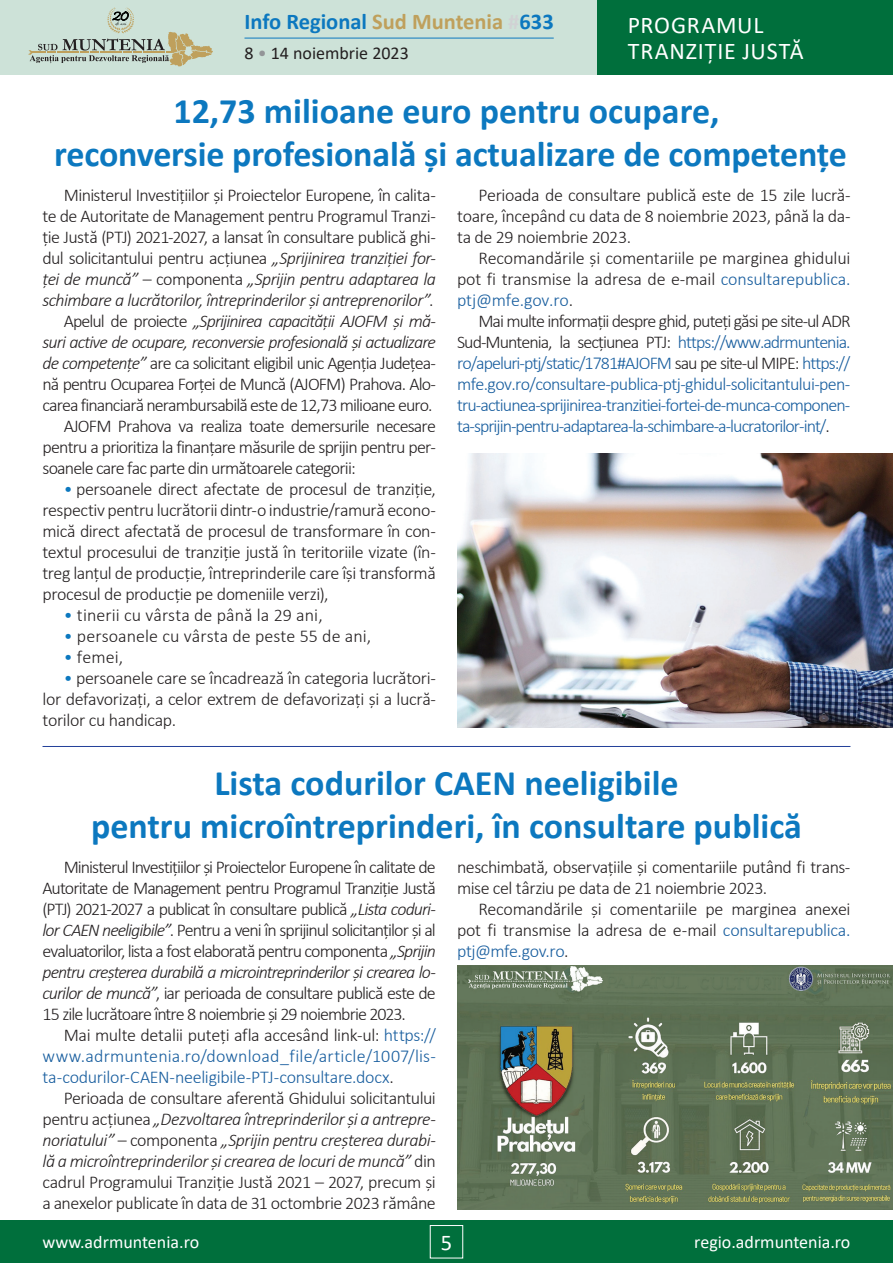
<style>
.page{position:relative;width:893px;height:1263px;background:#fff}
.page>*{position:absolute;margin:0;border:0;box-sizing:border-box;transform-origin:0 0}
.t1{font:700 36px/43.2px "Calibri";color:#0c78bf;text-align:center}
.t2{font:24px/25.5px "Calibri";letter-spacing:.03em;color:#fff}
.t3{font:700 22.5px "Calibri";color:#0c78bf}
.t4{font:22.5px "Calibri";color:#fff}
.t5{font:300 18px/21px "Calibri";letter-spacing:-.03em;color:#231f20;text-align:justify}
.t6{font:300 18px/21px "Calibri";letter-spacing:-.05em;color:#175d9e;text-align:justify}
.t7{font:italic 300 18px "Calibri";letter-spacing:-.045em;color:#231f20}
.t8{font:300 18px "Calibri";letter-spacing:-.05em;color:#231f20}
.t9{font:300 18px "Calibri";letter-spacing:.005em;color:#231f20}
.t10{font:18px "Calibri";color:#fff}
.t11{font:18px "Calibri";color:#231f20}
.s1{color:#bfa05c}
.s2{color:#d1d2d4}
.s3{color:#939598}
.s4{font-style:italic}
.s5{font-style:normal}
.s6{color:#0c78bf}
.s7{color:#175d9e}
.s8{color:#231f20}
</style>
<div class="page">
<div style="left:0;top:1220px;width:893px;height:43px;background:#006f3c"></div>
<div style="left:0;top:0;width:893px;height:75px;background:#cde2d8"></div>
<div style="left:597px;top:0;width:296px;height:75px;background:#006f3c"></div>
<hr style="left:244px;top:38px;width:310px;height:1px;background:#0c78bf">
<svg style="left:29px;top:8px;width:184px;height:58px"></svg>
<img style="left:457px;top:965px;width:436px;height:244px">
<hr style="left:43px;top:746px;width:807px;height:1px;background:#223f99">
<img style="left:457px;top:453px;width:436px;height:274px">
<p class="t3" style="left:244px;top:6px;width:311px">Info Regional <span class="s1">Sud Muntenia</span> <span class="s2">#</span>633</p>
<p class="t11" style="left:244px;top:41px;width:166px">8 <span class="s3">•</span> 14 noiembrie 2023</p>
<h2 class="t2" style="left:628px;top:12px;width:178px">PROGRAMUL<br>TRANZIȚIE JUSTĂ</h2>
<h1 class="t1" style="left:54px;top:89px;width:794px">12,73 milioane euro pentru ocupare,<br>reconversie profesională și actualizare de competențe</h1>
<p class="t5" style="left:64px;top:184px;width:374px">Ministerul Investițiilor și Proiectelor Europene, în calita-</p>
<p class="t5" style="left:43px;top:205px;width:395px">te de Autoritate de Management pentru Programul Tranzi-</p>
<p class="t5" style="left:43px;top:226px;width:395px">ție Justă (PTJ) 2021-2027, a lansat în consultare publică ghi-</p>
<p class="t5" style="left:43px;top:247px;width:395px">dul solicitantului pentru acțiunea <span class="s4">„Sprijinirea tranziției for-</span></p>
<p class="t7" style="left:43px;top:268px;width:395px">ței de muncă” <span class="s5">– componenta</span> „Sprijin pentru adaptarea la</p>
<p class="t7" style="left:43px;top:289px;width:393px">schimbare a lucrătorilor, întreprinderilor și antreprenorilor”<span class="s5">.</span></p>
<p class="t7" style="left:64px;top:310px;width:374px"><span class="s5">Apelul de proiecte</span> „Sprijinirea capacității AJOFM și mă-</p>
<p class="t7" style="left:43px;top:331px;width:395px">suri active de ocupare, reconversie profesională și actualizare</p>
<p class="t8" style="left:43px;top:352px;width:395px"><span class="s4">de competențe”</span> are ca solicitant eligibil unic Agenția Județea-</p>
<p class="t8" style="left:43px;top:373px;width:395px">nă pentru Ocuparea Forței de Muncă (AJOFM) Prahova. Alo-</p>
<p class="t8" style="left:43px;top:394px;width:392px">carea financiară nerambursabilă este de 12,73 milioane euro.</p>
<p class="t5" style="left:64px;top:415px;width:374px">AJOFM Prahova va realiza toate demersurile necesare</p>
<p class="t5" style="left:43px;top:436px;width:395px">pentru a prioritiza la finanțare măsurile de sprijin pentru per-</p>
<p class="t5" style="left:43px;top:457px;width:315px">soanele care fac parte din următoarele categorii:</p>
<p class="t5" style="left:43px;top:478px;width:395px;text-indent:21px"><span class="s6">•</span> persoanele direct afectate de procesul de tranziție, respectiv pentru lucrătorii dintr-o industrie/ramură econo&shy;mică direct afectată de procesul de transformare în con&shy;textul procesului de tranziție justă în teritoriile vizate (în&shy;treg lanțul de producție, întreprinderile care își transformă procesul de producție pe domeniile verzi),</p>
<p class="t9" style="left:64px;top:604px;width:260px"><span class="s6">•</span> tinerii cu vârsta de până la 29 ani,</p>
<p class="t9" style="left:64px;top:625px;width:309px"><span class="s6">•</span> persoanele cu vârsta de peste 55 de ani,</p>
<p class="t5" style="left:64px;top:646px;width:61px"><span class="s6">•</span> femei,</p>
<p class="t5" style="left:43px;top:667px;width:395px;text-indent:21px"><span class="s6">•</span> persoanele care se încadrează în categoria lucrători&shy;lor defavorizați, a celor extrem de defavorizați și a lucră&shy;torilor cu handicap.</p>
<p class="t5" style="left:457px;top:184px;width:395px;text-indent:21px">Perioada de consultare publică este de 15 zile lucră&shy;toare, începând cu data de 8 noiembrie 2023, până la da&shy;ta de 29 noiembrie 2023.</p>
<p class="t5" style="left:457px;top:248px;width:395px;text-indent:21px">Recomandările și comentariile pe marginea ghidului pot fi transmise la adresa de e-mail <span class="s7">consultarepublica. ptj@mfe.gov.ro</span>.</p>
<p class="t6" style="left:457px;top:311px;width:395px;text-indent:21px"><span class="s8">Mai multe informații despre ghid, puteți găsi pe site-ul ADR Sud-Muntenia, la secțiunea PTJ:</span> https://www.adrmuntenia. ro/apeluri-ptj/static/1781#AJOFM <span class="s8">sau pe site-ul MIPE:</span> https:// mfe.gov.ro/consultare-publica-ptj-ghidul-solicitantului-pen&shy;tru-actiunea-sprijinirea-tranzitiei-fortei-de-munca-componen&shy;ta-sprijin-pentru-adaptarea-la-schimbare-a-lucratorilor-int/<span class="s8">.</span></p>
<h1 class="t1" style="left:91px;top:761px;width:712px">Lista codurilor CAEN neeligibile<br>pentru microîntreprinderi, în consultare publică</h1>
<p class="t5" style="left:43px;top:856px;width:395px;text-indent:21px">Ministerul Investițiilor și Proiectelor Europene în calitate de Autoritate de Management pentru Programul Tranziție Justă (PTJ) 2021-2027 a publicat în consultare publică <span class="s4">„Lista coduri&shy;lor CAEN neeligibile”</span>. Pentru a veni în sprijinul solicitanților și al evaluatorilor, lista a fost elaborată pentru componenta <span class="s4">„Sprijin pentru creșterea durabilă a microintreprinderilor și crearea lo&shy;curilor de muncă”</span>, iar perioada de consultare publică este de 15 zile lucrătoare între 8 noiembrie și 29 noiembrie 2023.</p>
<p class="t6" style="left:43px;top:1024px;width:395px;text-indent:21px"><span class="s8">Mai multe detalii puteți afla accesând link-ul:</span> https:// www.adrmuntenia.ro/download_file/article/1007/lis&shy;ta-codurilor-CAEN-neeligibile-PTJ-consultare.docx<span class="s8">.</span></p>
<p class="t5" style="left:43px;top:1087px;width:395px;text-indent:21px">Perioada de consultare aferentă Ghidului solicitantului pentru acțiunea <span class="s4">„Dezvoltarea întreprinderilor și a antrepre&shy;noriatului”</span> – componenta <span class="s4">„Sprijin pentru creșterea durabi&shy;lă a microîntreprinderilor și crearea de locuri de muncă”</span> din cadrul Programului Tranziție Justă 2021 – 2027, precum și a anexelor publicate în data de 31 octombrie 2023 rămâne</p>
<p class="t5" style="left:457px;top:856px;width:395px">neschimbată, observațiile și comentariile putând fi trans&shy;mise cel târziu pe data de 21 noiembrie 2023.</p>
<p class="t5" style="left:457px;top:898px;width:395px;text-indent:21px">Recomandările și comentariile pe marginea anexei pot fi transmise la adresa de e-mail <span class="s7">consultarepublica. ptj@mfe.gov.ro</span>.</p>
<p class="t10" style="left:43px;top:1230px;width:158px">www.adrmuntenia.ro</p>
<p class="t4" style="left:441px;top:1226px;width:13px">5</p>
<p class="t10" style="left:694px;top:1230px;width:158px">regio.adrmuntenia.ro</p>
</div>
